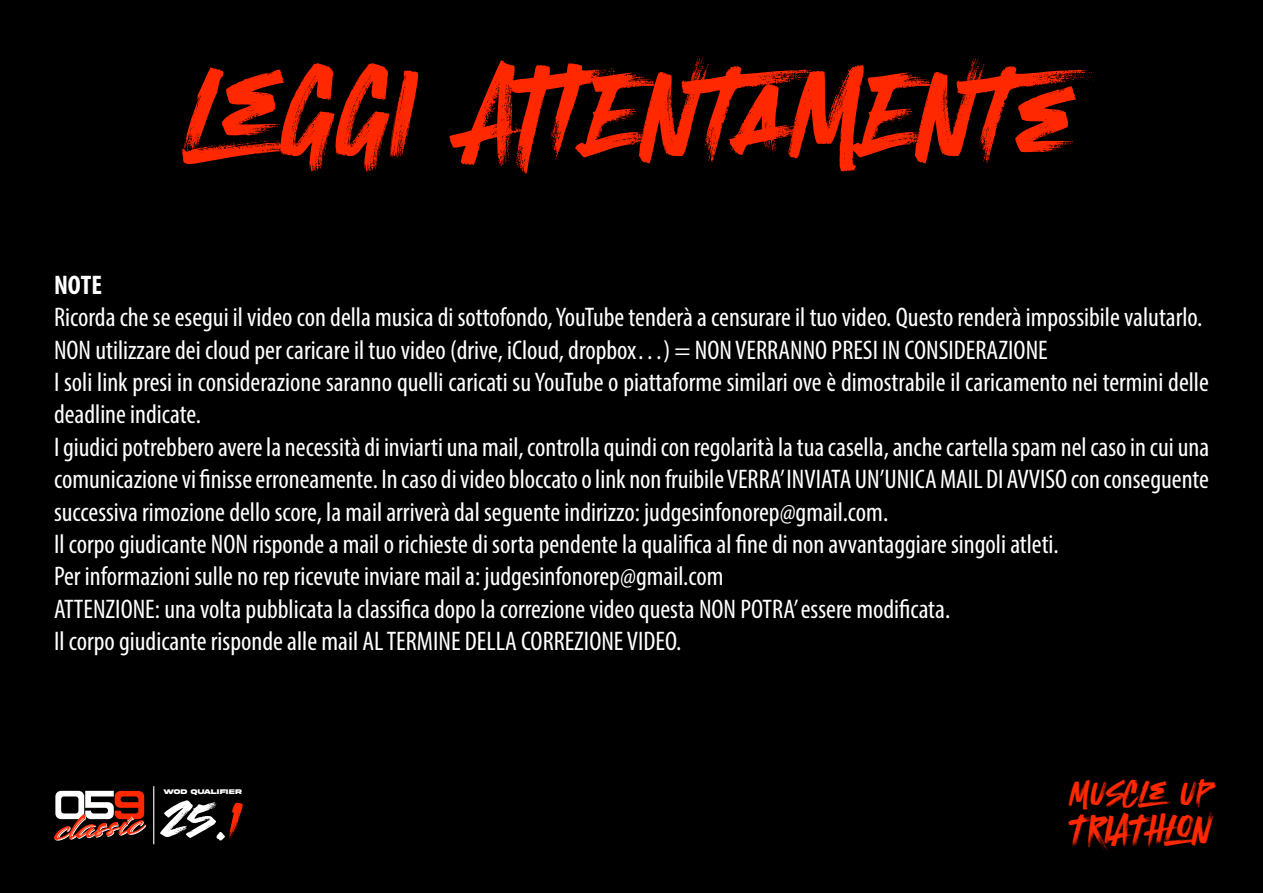
<style>
.page{position:relative;width:1263px;height:893px;background:#000}
.page>*{position:absolute;margin:0;border:0;box-sizing:border-box;transform-origin:0 0}
.t1{font:114.45px "Atomic Marker";color:#ff2800}
.t2{font:51.3px "Atomic Marker";color:#fff}
.t3{font:37.05px "Atomic Marker";color:#ff2800}
.t4{font:31.95px "Atomic Marker";color:#ff2800}
.t5{font:condensed 27px/32.4px "Myriad Pro";color:#fff}
.t6{font:700 condensed 27px "Myriad Pro";color:#fff}
.t7{font:700 7.2px "Akira Expanded Super";letter-spacing:.055em;color:#fff}
.s1{color:#ff2800}
</style>
<div class="page">
<svg style="left:54px;top:791px;width:92px;height:50px"></svg>
<hr style="left:153px;top:786px;width:1px;height:58px;background:#fff">
<h1 class="t1" style="left:187px;top:48px;width:933px">LEGGI ATTENTAMENTE</h1>
<p class="t6" style="left:54px;top:268px;width:49px">NOTE</p>
<p class="t5" style="left:54px;top:301px;width:1157px">Ricorda che se esegui il video con della musica di sottofondo, YouTube tenderà a censurare il tuo video. Questo renderà impossibile valutarlo.<br>NON utilizzare dei cloud per caricare il tuo video (drive, iCloud, dropbox…) = NON VERRANNO PRESI IN CONSIDERAZIONE<br>I soli link presi in considerazione saranno quelli caricati su YouTube o piattaforme similari ove è dimostrabile il caricamento nei termini delle deadline indicate.<br>I giudici potrebbero avere la necessità di inviarti una mail, controlla quindi con regolarità la tua casella, anche cartella spam nel caso in cui una comunicazione vi finisse erroneamente. In caso di video bloccato o link non fruibile VERRA’INVIATA UN’UNICA MAIL DI AVVISO con conseguente successiva rimozione dello score, la mail arriverà dal seguente indirizzo: judgesinfonorep@gmail.com.<br>Il corpo giudicante NON risponde a mail o richieste di sorta pendente la qualifica al fine di non avvantaggiare singoli atleti.<br>Per informazioni sulle no rep ricevute inviare mail a: judgesinfonorep@gmail.com<br>ATTENZIONE: una volta pubblicata la classifica dopo la correzione video questa NON POTRA’ essere modificata.<br>Il corpo giudicante risponde alle mail AL TERMINE DELLA CORREZIONE VIDEO.</p>
<p class="t7" style="left:163px;top:788px;width:80px">WOD QUALIFIER</p>
<p class="t4" style="left:1070px;top:775px;width:143px">MUSCLE UP</p>
<h3 class="t3" style="left:1070px;top:809px;width:143px">TRIATHLON</h3>
<h2 class="t2" style="left:163px;top:791px;width:80px">25.<span class="s1">1</span></h2>
</div>
